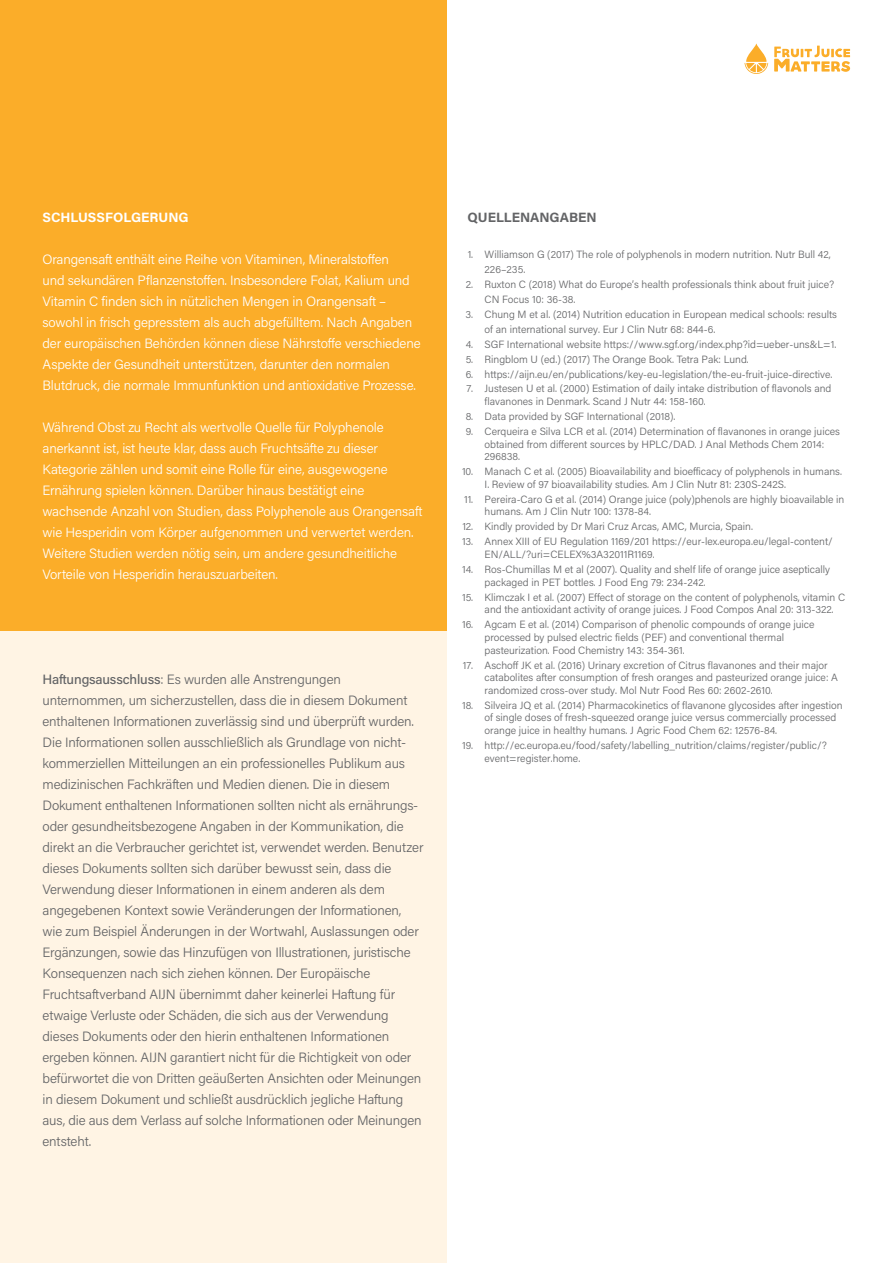
<style>
.page{position:relative;width:893px;height:1263px;background:#fff}
.page>*{position:absolute;margin:0;border:0;box-sizing:border-box;transform-origin:0 0}
.t1{font:300 13.5px/21px "Acumin Pro";letter-spacing:-.01em;color:#636466}
.t2{font:300 13.5px/21px "Acumin Pro";letter-spacing:-.01em;color:#fff}
.t3{font:700 13.5px "Acumin Pro";color:#fff}
.t4{font:700 13.5px "Acumin Pro";letter-spacing:-.005em;color:#636466}
.t5{font:300 10.5px/12.6px "Acumin Pro";color:#636466}
.s1{font-weight:500}
</style>
<div class="page">
<div style="left:0;top:0;width:446px;height:631px;background:#fbad29"></div>
<div style="left:0;top:631px;width:446px;height:632px;background:#fff4e4"></div>
<svg style="left:744px;top:44px;width:24px;height:30px"></svg>
<svg style="left:774px;top:46px;width:76px;height:26px"></svg>
<p class="t3" style="left:43px;top:208px;width:148px">SCHLUSSFOLGERUNG</p>
<p class="t2" style="left:43px;top:248px;width:380px">Orangensaft enthält eine Reihe von Vitaminen, Mineralstoffen<br>und sekundären Pflanzenstoffen. Insbesondere Folat, Kalium und Vitamin C finden sich in nützlichen Mengen in Orangensaft – sowohl in frisch gepresstem als auch abgefülltem. Nach Angaben der europäischen Behörden können diese Nährstoffe verschiedene Aspekte der Gesundheit unterstützen, darunter den normalen Blutdruck, die normale Immunfunktion und antioxidative Prozesse.</p>
<p class="t2" style="left:43px;top:416px;width:381px">Während Obst zu Recht als wertvolle Quelle für Polyphenole anerkannt ist, ist heute klar, dass auch Fruchtsäfte zu dieser Kategorie zählen und somit eine Rolle für eine, ausgewogene Ernährung spielen können. Darüber hinaus bestätigt eine wachsende Anzahl von Studien, dass Polyphenole aus Orangensaft wie Hesperidin vom Körper aufgenommen und verwertet werden.<br>Weitere Studien werden nötig sein, um andere gesundheitliche Vorteile von Hesperidin herauszuarbeiten.</p>
<p class="t1" style="left:43px;top:668px;width:383px"><span class="s1">Haftungsausschluss</span>: Es wurden alle Anstrengungen unternommen, um sicherzustellen, dass die in diesem Dokument enthaltenen Informationen zuverlässig sind und überprüft wurden.<br>Die Informationen sollen ausschließlich als Grundlage von nicht&shy;kommerziellen Mitteilungen an ein professionelles Publikum aus medizinischen Fachkräften und Medien dienen. Die in diesem Dokument enthaltenen Informationen sollten nicht als ernährungs&shy;oder gesundheitsbezogene Angaben in der Kommunikation, die direkt an die Verbraucher gerichtet ist, verwendet werden. Benutzer dieses Dokuments sollten sich darüber bewusst sein, dass die Verwendung dieser Informationen in einem anderen als dem angegebenen Kontext sowie Veränderungen der Informationen, wie zum Beispiel Änderungen in der Wortwahl, Auslassungen oder Ergänzungen, sowie das Hinzufügen von Illustrationen, juristische Konsequenzen nach sich ziehen können. Der Europäische Fruchtsaftverband AIJN übernimmt daher keinerlei Haftung für etwaige Verluste oder Schäden, die sich aus der Verwendung dieses Dokuments oder den hierin enthaltenen Informationen ergeben können. AIJN garantiert nicht für die Richtigkeit von oder befürwortet die von Dritten geäußerten Ansichten oder Meinungen in diesem Dokument und schließt ausdrücklich jegliche Haftung aus, die aus dem Verlass auf solche Informationen oder Meinungen entsteht.</p>
<p class="t4" style="left:468px;top:208px;width:131px">QUELLENANGABEN</p>
<p class="t5" style="left:485px;top:246px;width:348px;line-height:15px;text-indent:-17px">1. Williamson G (2017) The role of polyphenols in modern nutrition. Nutr Bull 42,<br>226–235.</p>
<p class="t5" style="left:485px;top:276px;width:351px;line-height:15px;text-indent:-19px">2. Ruxton C (2018) What do Europe’s health professionals think about fruit juice?<br>CN Focus 10: 36-38.</p>
<p class="t5" style="left:485px;top:306px;width:354px;line-height:15px;text-indent:-19px">3. Chung M et al. (2014) Nutrition education in European medical schools: results of an international survey. Eur J Clin Nutr 68: 844-6.</p>
<p class="t5" style="left:466px;top:338px;width:372px">4. SGF International website https://www.sgf.org/index.php?id=ueber-uns&amp;L=1.</p>
<p class="t5" style="left:466px;top:353px;width:285px">5. Ringblom U (ed.) (2017) The Orange Book. Tetra Pak: Lund.</p>
<p class="t5" style="left:466px;top:368px;width:368px">6. https://aijn.eu/en/publications/key-eu-legislation/the-eu-fruit-juice-directive.</p>
<p class="t5" style="left:485px;top:382px;width:348px;text-indent:-18px">7. Justesen U et al. (2000) Estimation of daily intake distribution of flavonols and flavanones in Denmark. Scand J Nutr 44: 158-160.</p>
<p class="t5" style="left:466px;top:410px;width:211px">8. Data provided by SGF International (2018).</p>
<p class="t5" style="left:485px;top:425px;width:357px;text-indent:-19px">9. Cerqueira e Silva LCR et al. (2014) Determination of flavanones in orange juices obtained from different sources by HPLC/DAD. J Anal Methods Chem 2014:<br>296838.</p>
<p class="t5" style="left:485px;top:465px;width:359px;text-indent:-23px">10. Manach C et al. (2005) Bioavailability and bioefficacy of polyphenols in humans.<br>I. Review of 97 bioavailability studies. Am J Clin Nutr 81: 230S-242S.</p>
<p class="t5" style="left:485px;top:492px;width:361px;text-indent:-20px">11. Pereira-Caro G et al. (2014) Orange juice (poly)phenols are highly bioavailable in humans. Am J Clin Nutr 100: 1378-84.</p>
<p class="t5" style="left:462px;top:520px;width:292px">12. Kindly provided by Dr Mari Cruz Arcas, AMC, Murcia, Spain.</p>
<p class="t5" style="left:485px;top:535px;width:350px;text-indent:-22px">13. Annex XIII of EU Regulation 1169/201 https://eur-lex.europa.eu/legal-content/<br>EN/ALL/?uri=CELEX%3A32011R1169.</p>
<p class="t5" style="left:485px;top:563px;width:347px;text-indent:-22px">14. Ros-Chumillas M et al (2007). Quality and shelf life of orange juice aseptically packaged in PET bottles. J Food Eng 79: 234-242.</p>
<p class="t5" style="left:485px;top:590px;width:362px;text-indent:-22px">15. Klimczak I et al. (2007) Effect of storage on the content of polyphenols, vitamin C and the antioxidant activity of orange juices. J Food Compos Anal 20: 313-322.</p>
<p class="t5" style="left:485px;top:618px;width:331px;text-indent:-22px">16. Agcam E et al. (2014) Comparison of phenolic compounds of orange juice processed by pulsed electric fields (PEF) and conventional thermal pasteurization. Food Chemistry 143: 354-361.</p>
<p class="t5" style="left:485px;top:658px;width:355px;text-indent:-22px">17. Aschoff JK et al. (2016) Urinary excretion of Citrus flavanones and their major catabolites after consumption of fresh oranges and pasteurized orange juice: A randomized cross-over study. Mol Nutr Food Res 60: 2602-2610.</p>
<p class="t5" style="left:485px;top:698px;width:360px;text-indent:-22px">18. Silveira JQ et al. (2014) Pharmacokinetics of flavanone glycosides after ingestion of single doses of fresh-squeezed orange juice versus commercially processed orange juice in healthy humans. J Agric Food Chem 62: 12576-84.</p>
<p class="t5" style="left:485px;top:738px;width:344px;text-indent:-22px">19. http://ec.europa.eu/food/safety/labelling_nutrition/claims/register/public/? event=register.home.</p>
</div>
